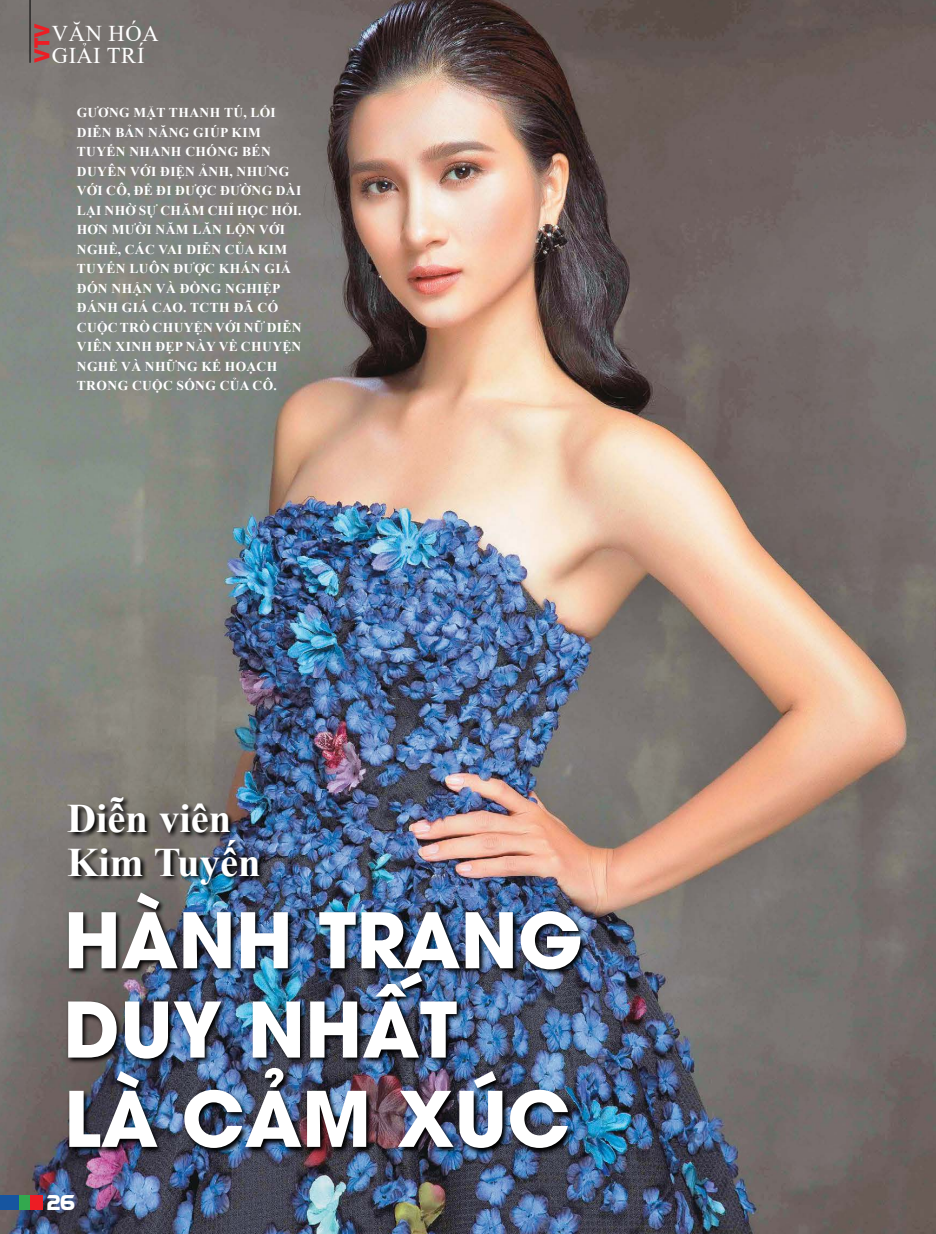
<style>
.page{position:relative;width:936px;height:1234px;background:#fff}
.page>*{position:absolute;margin:0;border:0;box-sizing:border-box;transform-origin:0 0}
.t1{font:700 75.75px/89.2px "UTM Avo";color:#fff}
.t2{font:700 40.5px/43.5px "Times New Roman";color:#fff}
.t3{font:22.5px/21.8px "Times New Roman";letter-spacing:.035em;color:#fff}
.t4{font:21px "UTM Eremitage";color:#fff}
.t5{font:700 20.25px "UTM Avo";color:#ed1d24}
.t6{font:700 13.5px/19.5px "Times New Roman";letter-spacing:.035em;color:#fff}
</style>
<div class="page">
<img style="left:0;top:0;width:935px;height:1233px">
<img style="left:66px;top:891px;width:521px;height:264px">
<img style="left:66px;top:795px;width:200px;height:96px">
<div style="left:18px;top:1194px;width:13px;height:15px;background:#33a94e"></div>
<div style="left:31px;top:1194px;width:12px;height:15px;background:#ed1d24"></div>
<div style="left:0;top:1194px;width:18px;height:15px;background:#1655a0"></div>
<hr style="left:30px;top:0;width:1px;height:63px;background:#000">
<h3 class="t5" style="left:25px;top:63px;width:41px;rotate:-90deg">VTV</h3>
<h3 class="t3" style="left:52px;top:22px;width:109px">VĂN HÓA<br>GIẢI TR Í</h3>
<p class="t6" style="left:77px;top:102px;width:226px">GƯƠNG MẶT THANH TÚ, LỐI<br>D IỄN BẢN NĂNG GIÚP KIM<br>TUYẾN NHANH CHÓNG BÉN<br>D UYÊN VỚI ĐIỆN ẢNH, NHƯNG<br>VỚI CÔ, ĐỂ ĐI ĐƯỢC ĐƯỜNG DÀI<br>LẠI NHỜ SỰ CHĂM CHỈ HỌC HỎI.<br>HƠN MƯỜI NĂM LĂN LỘN VỚI<br>NGHỀ, CÁC VAI DIỄN CỦA KIM<br>TUYẾN LUÔN ĐƯỢC KHÁN GIẢ<br>ĐÓN NHẬN VÀ ĐỒNG NGHIỆP<br>ĐÁNH GIÁ CAO. TCTH</p>
<p class="t6" style="left:77px;top:297px;width:226px;text-indent:157px">ĐÃ CÓ<br>CUỘC TRÒ CHUYỆN VỚI NỮ DIỄN<br>VIÊN XINH ĐẸP NÀY VỀ CHUYỆN<br>NGHỀ VÀ NHỮNG KẾ HOẠCH<br>TRONG CUỘC SỐNG CỦA CÔ.</p>
<h2 class="t2" style="left:67px;top:795px;width:195px">DIỄN VIÊN<br>KIM TUYẾN</h2>
<h1 class="t1" style="left:64px;top:887px;width:520px">HÀNH TRANG<br>DUY NHẤT<br>LÀ CẢM XÚC</h1>
<h3 class="t4" style="left:45px;top:1186px;width:31px">26</h3>
</div>
